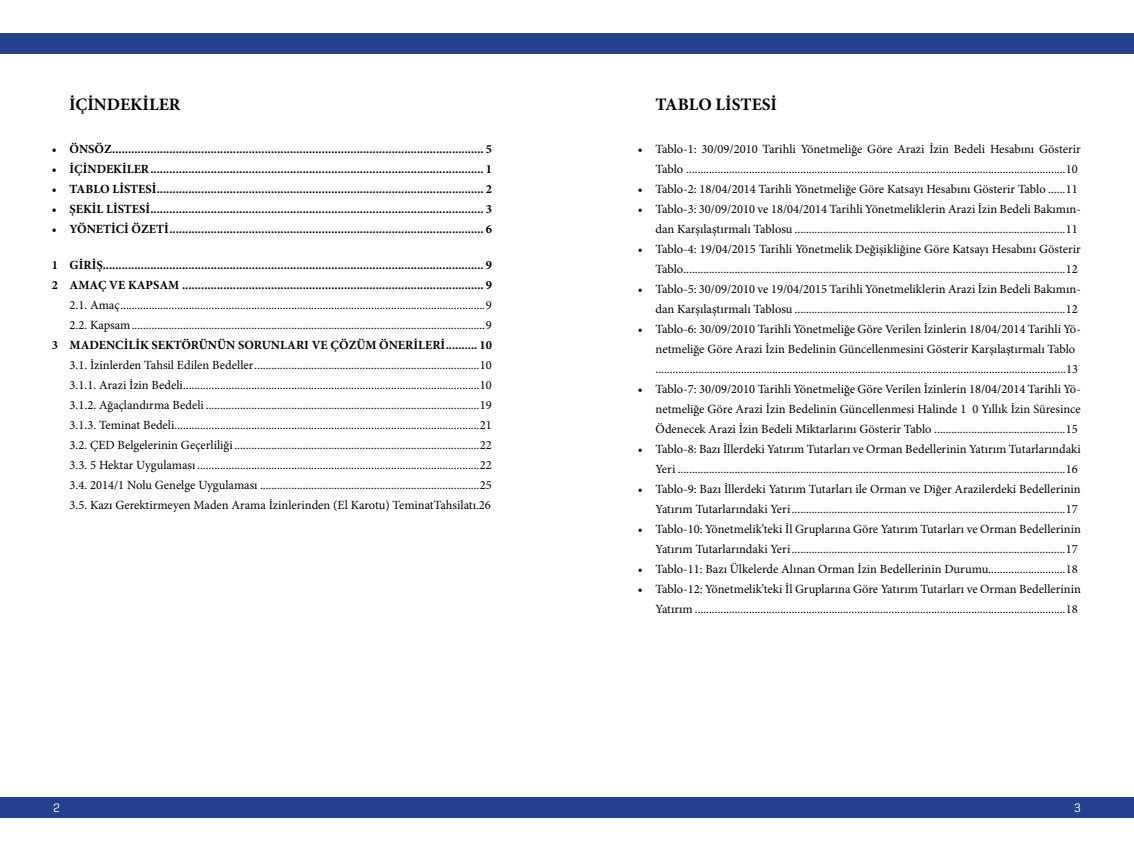
<style>
.page{position:relative;width:1134px;height:851px;background:#fff}
.page>*{position:absolute;margin:0;border:0;box-sizing:border-box;transform-origin:0 0}
.t1{font:700 17.5px "Minion Pro";color:#000}
.t2{font:12.5px/20px "Minion Pro";color:#000;text-align:right}
.t3{font:700 12.5px/20px "Minion Pro";color:#000}
.t4{font:12.5px "Geogrotesque";color:#fff}
</style>
<div class="page">
<div style="left:0;top:33px;width:1134px;height:20px;background:#25408f"></div>
<div style="left:0;top:797px;width:1134px;height:20px;background:#25408f"></div>
<h1 class="t1" style="left:69px;top:92px;width:113px">İÇİNDEKİLER</h1>
<h1 class="t1" style="left:656px;top:92px;width:123px">TABLO LİSTESİ</h1>
<p class="t3" style="left:52px;top:138px;width:442px">• ÖNSÖZ..................................................................................................................... 5</p>
<p class="t3" style="left:52px;top:158px;width:442px">• İÇİNDEKİLER......................................................................................................... 1</p>
<p class="t3" style="left:52px;top:178px;width:442px">• TABLO LİSTESİ....................................................................................................... 2</p>
<p class="t3" style="left:52px;top:198px;width:442px">• ŞEKİL LİSTESİ......................................................................................................... 3</p>
<p class="t3" style="left:52px;top:218px;width:442px">• YÖNETİCİ ÖZETİ................................................................................................... 6</p>
<p class="t3" style="left:52px;top:255px;width:442px">1 GİRİŞ........................................................................................................................ 9<br>2 AMAÇ VE KAPSAM ............................................................................................... 9</p>
<p class="t2" style="left:70px;top:296px;width:424px;text-align:left">2.1. Amaç................................................................................................................................9<br>2.2. Kapsam............................................................................................................................9</p>
<p class="t3" style="left:52px;top:335px;width:442px">3 MADENCİLİK SEKTÖRÜNÜN SORUNLARI VE ÇÖZÜM ÖNERİLERİ.......... 10</p>
<p class="t2" style="left:70px;top:356px;width:424px;text-align:justify">3.1. İzinlerden Tahsil Edilen Bedeller...............................................................................10<br>3.1.1. Arazi İzin Bedeli........................................................................................................10<br>3.1.2. Ağaçlandırma Bedeli ................................................................................................19<br>3.1.3. Teminat Bedeli...........................................................................................................21<br>3.2. ÇED Belgelerinin Geçerliliği......................................................................................22<br>3.3. 5 Hektar Uygulaması ...................................................................................................22<br>3.4. 2014/1 Nolu Genelge Uygulaması .............................................................................25<br>3.5. Kazı Gerektirmeyen Maden Arama İzinlerinden (El Karotu) TeminatTahsilatı.26</p>
<p class="t2" style="left:638px;top:139px;width:444px">• Tablo-1: 30/09/2010 Tarihli Yönetmeliğe Göre Arazi İzin Bedeli Hesabını Gösterir<br>Tablo .....................................................................................................................................10</p>
<p class="t2" style="left:638px;top:179px;width:441px">• Tablo-2: 18/04/2014 Tarihli Yönetmeliğe Göre Katsayı Hesabını Gösterir Tablo ......11</p>
<p class="t2" style="left:638px;top:199px;width:444px">• Tablo-3: 30/09/2010 ve 18/04/2014 Tarihli Yönetmeliklerin Arazi İzin Bedeli Bakımın&shy;dan Karşılaştırmalı Tablosu ...............................................................................................11</p>
<p class="t2" style="left:638px;top:239px;width:444px">• Tablo-4: 19/04/2015 Tarihli Yönetmelik Değişikliğine Göre Katsayı Hesabını Gösterir<br>Tablo......................................................................................................................................12</p>
<p class="t2" style="left:638px;top:279px;width:444px">• Tablo-5: 30/09/2010 ve 19/04/2015 Tarihli Yönetmeliklerin Arazi İzin Bedeli Bakımın&shy;dan Karşılaştırmalı Tablosu ...............................................................................................12</p>
<p class="t2" style="left:656px;top:319px;width:427px;text-align:left;text-indent:-18px">• Tablo-6: 30/09/2010 Tarihli Yönetmeliğe Göre Verilen İzinlerin 18/04/2014 Tarihli Yö&shy;netmeliğe Göre Arazi İzin Bedelinin Güncellenmesini Gösterir Karşılaştırmalı Tablo ................................................................................................................................................13</p>
<p class="t2" style="left:656px;top:379px;width:427px;text-align:justify;text-indent:-18px">• Tablo-7: 30/09/2010 Tarihli Yönetmeliğe Göre Verilen İzinlerin 18/04/2014 Tarihli Yö&shy;netmeliğe Göre Arazi İzin Bedelinin Güncellenmesi Halinde 1 0 Yıllık İzin Süresince Ödenecek Arazi İzin Bedeli Miktarlarını Gösterir Tablo ..............................................15</p>
<p class="t2" style="left:638px;top:439px;width:444px">• Tablo-8: Bazı İllerdeki Yatırım Tutarları ve Orman Bedellerinin Yatırım Tutarlarındaki<br>Yeri ........................................................................................................................................16</p>
<p class="t2" style="left:638px;top:479px;width:444px">• Tablo-9: Bazı İllerdeki Yatırım Tutarları ile Orman ve Diğer Arazilerdeki Bedellerinin<br>Yatırım Tutarlarındaki Yeri................................................................................................17</p>
<p class="t2" style="left:638px;top:519px;width:444px">• Tablo-10: Yönetmelik’teki İl Gruplarına Göre Yatırım Tutarları ve Orman Bedellerinin<br>Yatırım Tutarlarındaki Yeri................................................................................................17</p>
<p class="t2" style="left:638px;top:559px;width:441px">• Tablo-11: Bazı Ülkelerde Alınan Orman İzin Bedellerinin Durumu...........................18</p>
<p class="t2" style="left:638px;top:579px;width:444px">• Tablo-12: Yönetmelik’teki İl Gruplarına Göre Yatırım Tutarları ve Orman Bedellerinin<br>Yatırım ..................................................................................................................................18</p>
<p class="t4" style="left:53px;top:799px;width:8px">2</p>
<p class="t4" style="left:1074px;top:799px;width:8px">3</p>
</div>
